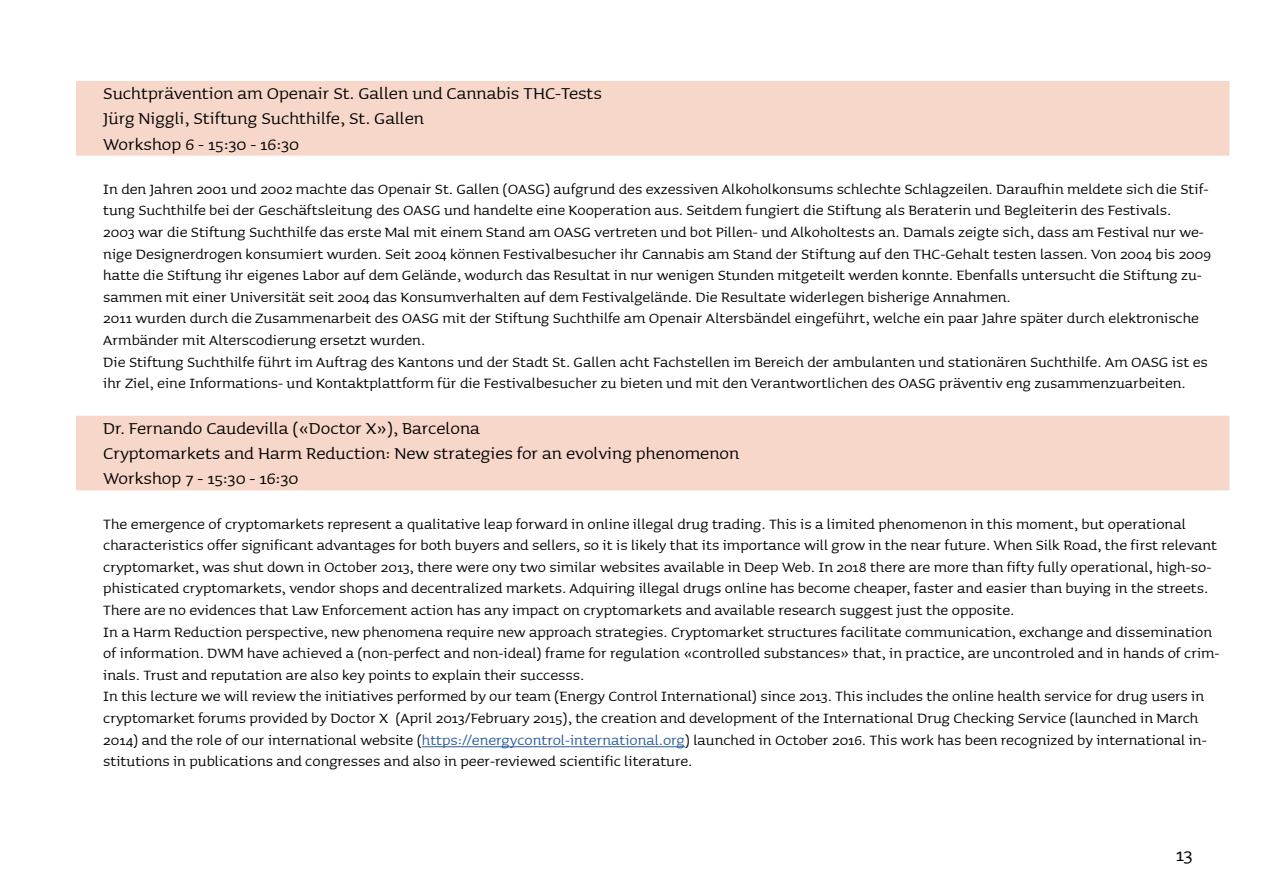
<style>
.page{position:relative;width:1263px;height:893px;background:#fff}
.page>*{position:absolute;margin:0;border:0;box-sizing:border-box;transform-origin:0 0}
.t1{font:24px "Sauna";color:#000}
.t2{font:21px/25.2px "Sauna";color:#000}
.t3{font:18px/21.6px "Sauna";color:#000}
.s1{color:#275b9b}
</style>
<div class="page">
<svg style="left:76px;top:81px;width:1153px;height:409px"></svg>
<hr style="left:422px;top:746px;width:263px;height:1px;background:#275b9b">
<p class="t2" style="left:103px;top:80px;width:500px">Suchtprävention am Openair St. Gallen und Cannabis THC-Tests<br>Jürg Niggli, Stiftung Suchthilfe, St. Gallen<br>Workshop 6 - 15:30 - 16:30</p>
<p class="t3" style="left:103px;top:177px;width:1109px">In den Jahren 2001 und 2002 machte das Openair St. Gallen (OASG) aufgrund des exzessiven Alkoholkonsums schlechte Schlagzeilen. Daraufhin meldete sich die Stif&shy;tung Suchthilfe bei der Geschäftsleitung des OASG und handelte eine Kooperation aus. Seitdem fungiert die Stiftung als Beraterin und Begleiterin des Festivals.<br>2003 war die Stiftung Suchthilfe das erste Mal mit einem Stand am OASG vertreten und bot Pillen- und Alkoholtests an. Damals zeigte sich, dass am Festival nur we&shy;nige Designerdrogen konsumiert wurden. Seit 2004 können Festivalbesucher ihr Cannabis am Stand der Stiftung auf den THC-Gehalt testen lassen. Von 2004 bis 2009 hatte die Stiftung ihr eigenes Labor auf dem Gelände, wodurch das Resultat in nur wenigen Stunden mitgeteilt werden konnte. Ebenfalls untersucht die Stiftung zu&shy;sammen mit einer Universität seit 2004 das Konsumverhalten auf dem Festivalgelände. Die Resultate widerlegen bisherige Annahmen.<br>2011 wurden durch die Zusammenarbeit des OASG mit der Stiftung Suchthilfe am Openair Altersbändel eingeführt, welche ein paar Jahre später durch elektronische Armbänder mit Alterscodierung ersetzt wurden.<br>Die Stiftung Suchthilfe führt im Auftrag des Kantons und der Stadt St. Gallen acht Fachstellen im Bereich der ambulanten und stationären Suchthilfe. Am OASG ist es ihr Ziel, eine Informations- und Kontaktplattform für die Festivalbesucher zu bieten und mit den Verantwortlichen des OASG präventiv eng zusammenzuarbeiten.</p>
<p class="t2" style="left:103px;top:415px;width:638px">Dr. Fernando Caudevilla («Doctor X»), Barcelona<br>Cryptomarkets and Harm Reduction: New strategies for an evolving phenomenon<br>Workshop 7 - 15:30 - 16:30</p>
<p class="t3" style="left:103px;top:512px;width:1118px">The emergence of cryptomarkets represent a qualitative leap forward in online illegal drug trading. This is a limited phenomenon in this moment, but operational characteristics offer significant advantages for both buyers and sellers, so it is likely that its importance will grow in the near future. When Silk Road, the first relevant cryptomarket, was shut down in October 2013, there were ony two similar websites available in Deep Web. In 2018 there are more than fifty fully operational, high-so&shy;phisticated cryptomarkets, vendor shops and decentralized markets. Adquiring illegal drugs online has become cheaper, faster and easier than buying in the streets.<br>There are no evidences that Law Enforcement action has any impact on cryptomarkets and available research suggest just the opposite.<br>In a Harm Reduction perspective, new phenomena require new approach strategies. Cryptomarket structures facilitate communication, exchange and dissemination of information. DWM have achieved a (non-perfect and non-ideal) frame for regulation «controlled substances» that, in practice, are uncontroled and in hands of crim&shy;inals. Trust and reputation are also key points to explain their successs.<br>In this lecture we will review the initiatives performed by our team (Energy Control International) since 2013. This includes the online health service for drug users in cryptomarket forums provided by Doctor X (April 2013/February 2015), the creation and development of the International Drug Checking Service (launched in March 2014) and the role of our international website (<span class="s1">https://energycontrol-international.org</span>) launched in October 2016. This work has been recognized by international in&shy;stitutions in publications and congresses and also in peer-reviewed scientific literature.</p>
<h1 class="t1" style="left:1176px;top:839px;width:18px">13</h1>
</div>
